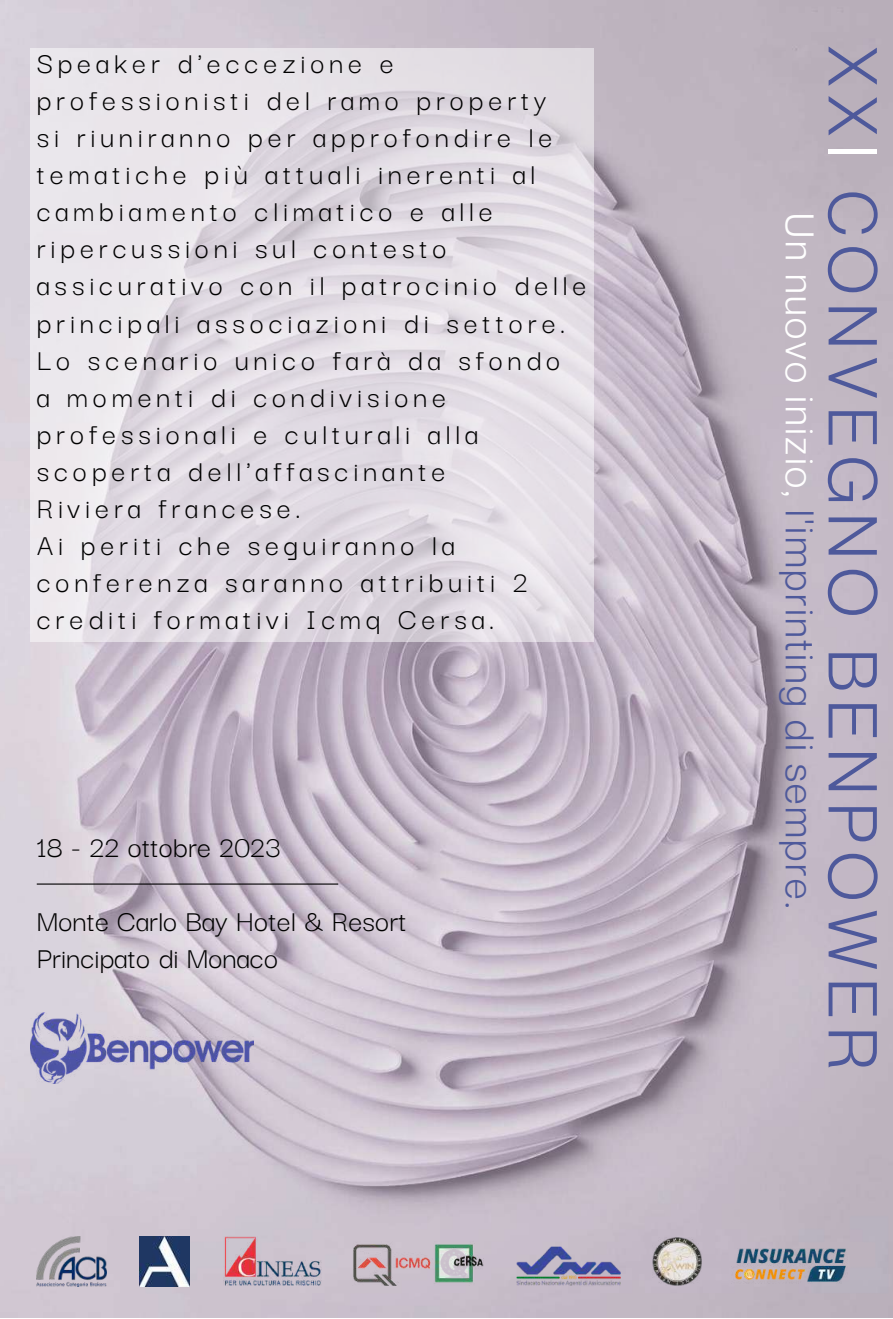
<style>
.page{position:relative;width:893px;height:1319px;background:#fff}
.page>*{position:absolute;margin:0;border:0;box-sizing:border-box;transform-origin:0 0}
.t1{font:67.5px "Neue Montreal";letter-spacing:.13em;color:#4e599b}
.t2{font:39px "Neue Montreal";letter-spacing:.065em;color:#4e599b}
.t3{font:31.5px/37px "Darker Grotesque";letter-spacing:.155em;color:#000}
.t4{font:31.5px/37px "Darker Grotesque";letter-spacing:.005em;color:#000}
.s1{color:#fff}
</style>
<div class="page">
<img style="left:0;top:0;width:892px;height:1317px">
<svg style="left:31px;top:48px;width:563px;height:593px;background:#e3dde4"></svg>
<img style="left:31px;top:1012px;width:222px;height:71px">
<img style="left:37px;top:1236px;width:69px;height:50px">
<img style="left:140px;top:1236px;width:49px;height:50px">
<img style="left:352px;top:1235px;width:132px;height:50px">
<img style="left:223px;top:1236px;width:98px;height:49px">
<img style="left:517px;top:1247px;width:103px;height:38px">
<img style="left:652px;top:1237px;width:49px;height:48px">
<img style="left:731px;top:1242px;width:124px;height:44px">
<hr style="left:37px;top:883px;width:301px;height:1px;background:#000">
<p class="t3" style="left:37px;top:42px;width:551px">Speaker d'eccezione e professionisti del ramo property<br>si riuniranno per approfondire le tematiche più attuali inerenti al cambiamento climatico e alle ripercussioni sul contesto assicurativo con il patrocinio delle principali associazioni di settore.<br>Lo scenario unico farà da sfondo<br>a momenti di condivisione professionali e culturali alla scoperta dell'affascinante<br>Riviera francese.<br>Ai periti che seguiranno la conferenza saranno attribuiti 2 crediti formativi Icmq Cersa.</p>
<h1 class="t1" style="left:894px;top:46px;width:1025px;rotate:90deg">XX<span class="s1">I</span> CONVEGNO BENPOWER</h1>
<p class="t2" style="left:823px;top:213px;width:696px;rotate:90deg"><span class="s1">Un nuovo inizio,</span> l'imprinting di sempre.</p>
<p class="t4" style="left:37px;top:826px;width:245px">18 - 22 ottobre 2023</p>
<p class="t4" style="left:37px;top:900px;width:371px">Monte Carlo Bay Hotel &amp; Resort<br>Principato di Monaco</p>
</div>
